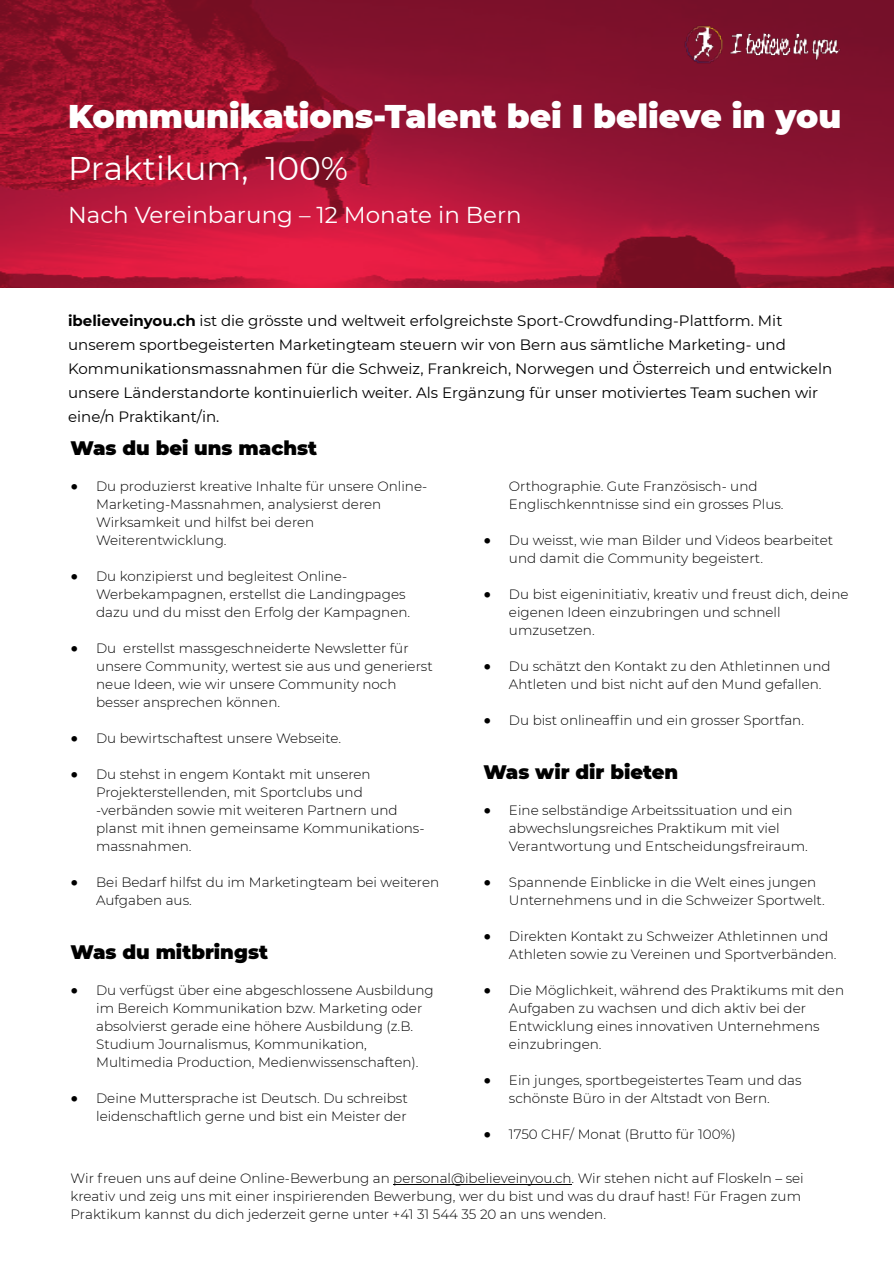
<style>
.page{position:relative;width:894px;height:1263px;background:#fff}
.page>*{position:absolute;margin:0;border:0;box-sizing:border-box;transform-origin:0 0}
.t1{font:900 32.85px "Montserrat";color:#fff}
.t2{font:32.85px "Montserrat";color:#fff}
.t3{font:22.95px "Montserrat";color:#fff}
.t4{font:900 19.5px "Montserrat";color:#000}
.t5{font:15px/24px "Montserrat";color:#000}
.t6{font:300 13.5px/18px "Montserrat";color:#000}
.s1{font-weight:700}
.s2{font-family:"Lucida Grande";font-weight:400}
</style>
<div class="page">
<img style="left:0;top:0;width:893px;height:287px">
<hr style="left:393px;top:1184px;width:178px;height:1px;background:#000">
<img style="left:682px;top:23px;width:160px;height:42px">
<h1 class="t1" style="left:68px;top:96px;width:774px">Kommunikations-Talent bei I believe in you</h1>
<h1 class="t2" style="left:68px;top:148px;width:281px">Praktikum, 100%</h1>
<h2 class="t3" style="left:68px;top:201px;width:455px">Nach Vereinbarung – 12 Monate in Bern</h2>
<p class="t5" style="left:68px;top:309px;width:765px"><span class="s1">ibelieveinyou.ch</span> ist die grösste und weltweit erfolgreichste Sport-Crowdfunding-Plattform. Mit unserem sportbegeisterten Marketingteam steuern wir von Bern aus sämtliche Marketing- und Kommunikationsmassnahmen für die Schweiz, Frankreich, Norwegen und Österreich und entwickeln unsere Länderstandorte kontinuierlich weiter. Als Ergänzung für unser motiviertes Team suchen wir eine/n Praktikant/in.</p>
<h3 class="t4" style="left:71px;top:436px;width:248px">Was du bei uns machst</h3>
<p class="t6" style="left:96px;top:477px;width:332px;text-indent:-26px"><span class="s2">●</span> Du produzierst kreative Inhalte für unsere Online-Marketing-Massnahmen, analysierst deren Wirksamkeit und hilfst bei deren Weiterentwicklung.</p>
<p class="t6" style="left:96px;top:567px;width:315px;text-indent:-26px"><span class="s2">●</span> Du konzipierst und begleitest Online-<br>Werbekampagnen, erstellst die Landingpages dazu und du misst den Erfolg der Kampagnen.</p>
<p class="t6" style="left:96px;top:639px;width:338px;text-indent:-26px"><span class="s2">●</span> Du erstellst massgeschneiderte Newsletter für unsere Community, wertest sie aus und generierst neue Ideen, wie wir unsere Community noch besser ansprechen können.</p>
<p class="t6" style="left:71px;top:729px;width:272px"><span class="s2">●</span> Du bewirtschaftest unsere Webseite.</p>
<p class="t6" style="left:96px;top:765px;width:330px;text-indent:-26px"><span class="s2">●</span> Du stehst in engem Kontakt mit unseren Projekterstellenden, mit Sportclubs und -verbänden sowie mit weiteren Partnern und planst mit ihnen gemeinsame Kommunikations&shy;massnahmen.</p>
<p class="t6" style="left:96px;top:873px;width:344px;text-indent:-26px"><span class="s2">●</span> Bei Bedarf hilfst du im Marketingteam bei weiteren<br>Aufgaben aus.</p>
<h3 class="t4" style="left:71px;top:940px;width:199px">Was du mitbringst</h3>
<p class="t6" style="left:96px;top:981px;width:339px;text-indent:-26px"><span class="s2">●</span> Du verfügst über eine abgeschlossene Ausbildung im Bereich Kommunikation bzw. Marketing oder absolvierst gerade eine höhere Ausbildung (z.B.<br>Studium Journalismus, Kommunikation, Multimedia Production, Medienwissenschaften).</p>
<p class="t6" style="left:71px;top:1089px;width:338px;text-align:right"><span class="s2">●</span> Deine Muttersprache ist Deutsch. Du schreibst leidenschaftlich gerne und bist ein Meister der</p>
<p class="t6" style="left:509px;top:477px;width:276px">Orthographie. Gute Französisch- und<br>Englischkenntnisse sind ein grosses Plus.</p>
<p class="t6" style="left:509px;top:531px;width:325px;text-indent:-26px"><span class="s2">●</span> Du weisst, wie man Bilder und Videos bearbeitet und damit die Community begeistert.</p>
<p class="t6" style="left:509px;top:585px;width:341px;text-indent:-26px"><span class="s2">●</span> Du bist eigeninitiativ, kreativ und freust dich, deine eigenen Ideen einzubringen und schnell umzusetzen.</p>
<p class="t6" style="left:509px;top:657px;width:323px;text-indent:-26px"><span class="s2">●</span> Du schätzt den Kontakt zu den Athletinnen und<br>Ahtleten und bist nicht auf den Mund gefallen.</p>
<p class="t6" style="left:483px;top:711px;width:322px"><span class="s2">●</span> Du bist onlineaffin und ein grosser Sportfan.</p>
<h3 class="t4" style="left:483px;top:760px;width:196px">Was wir dir bieten</h3>
<p class="t6" style="left:509px;top:801px;width:300px;text-indent:-26px"><span class="s2">●</span> Eine selbständige Arbeitssituation und ein abwechslungsreiches Praktikum mit viel<br>Verantwortung und Entscheidungsfreiraum.</p>
<p class="t6" style="left:509px;top:873px;width:317px;text-indent:-26px"><span class="s2">●</span> Spannende Einblicke in die Welt eines jungen<br>Unternehmens und in die Schweizer Sportwelt.</p>
<p class="t6" style="left:509px;top:927px;width:329px;text-indent:-26px"><span class="s2">●</span> Direkten Kontakt zu Schweizer Athletinnen und<br>Athleten sowie zu Vereinen und Sportverbänden.</p>
<p class="t6" style="left:509px;top:981px;width:336px;text-indent:-26px"><span class="s2">●</span> Die Möglichkeit, während des Praktikums mit den Aufgaben zu wachsen und dich aktiv bei der Entwicklung eines innovativen Unternehmens einzubringen.</p>
<p class="t6" style="left:483px;top:1071px;width:319px;text-align:center"><span class="s2">●</span> Ein junges, sportbegeistertes Team und das schönste Büro in der Altstadt von Bern.</p>
<p class="t6" style="left:483px;top:1125px;width:254px"><span class="s2">●</span> 1750 CHF/ Monat (Brutto für 100%)</p>
<p class="t6" style="left:71px;top:1169px;width:734px">Wir freuen uns auf deine Online-Bewerbung an personal@ibelieveinyou.ch. Wir stehen nicht auf Floskeln – sei kreativ und zeig uns mit einer inspirierenden Bewerbung, wer du bist und was du drauf hast! Für Fragen zum<br>Praktikum kannst du dich jederzeit gerne unter +41 31 544 35 20 an uns wenden.</p>
</div>
